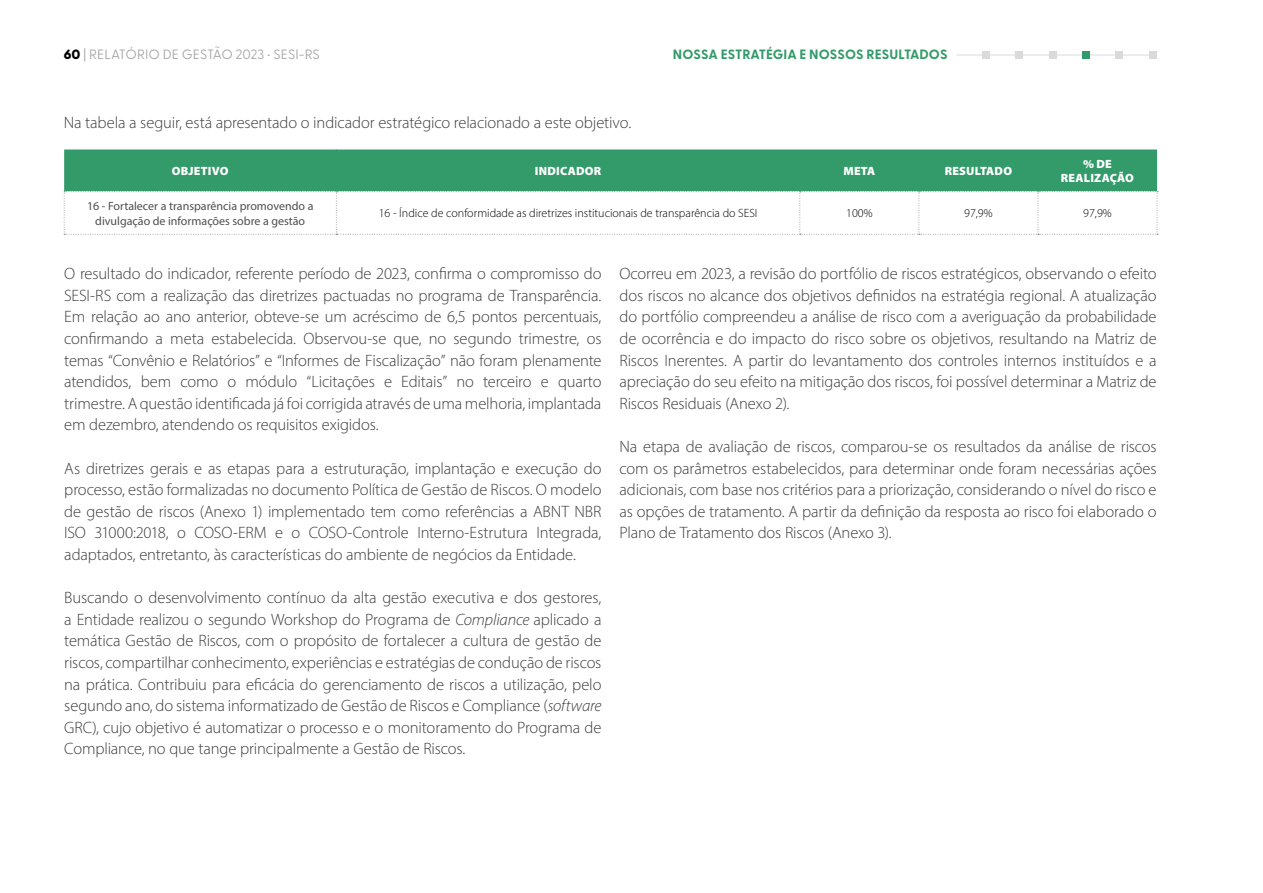
<style>
.page{position:relative;width:1263px;height:893px;background:#fff}
.page>*{position:absolute;margin:0;border:0;box-sizing:border-box;transform-origin:0 0}
.t1{font:300 16.5px/21.6px "Myriad Pro";letter-spacing:-.005em;color:#3c3c3b;text-align:justify}
.t2{font:13.5px "Greycliff CF";letter-spacing:.01em;color:#a8a8a7}
.t3{font:700 13.5px "Greycliff CF";letter-spacing:.01em;color:#339a6a}
.t4{font:300 12px "Myriad Pro";color:#000}
.t5{font:12px/14.4px "Myriad Pro";color:#4f4f4f;text-align:center}
.t6{font:900 12px/14.4px "Myriad Pro";letter-spacing:.02em;color:#fff;text-align:center}
.s1{font-weight:800;color:#000}
.s2{font-style:italic}
</style>
<div class="page">
<hr style="left:956px;top:55px;width:197px;height:1px;background:#dadada">
<div style="left:1015px;top:51px;width:8px;height:8px;background:#dadada"></div>
<div style="left:1048px;top:51px;width:8px;height:8px;background:#dadada"></div>
<div style="left:982px;top:51px;width:8px;height:8px;background:#dadada"></div>
<div style="left:1082px;top:51px;width:8px;height:8px;background:#339a6a"></div>
<div style="left:1115px;top:51px;width:8px;height:8px;background:#dadada"></div>
<div style="left:1149px;top:51px;width:8px;height:8px;background:#dadada"></div>
<div style="left:64px;top:150px;width:1093px;height:41px;background:#339a6a"></div>
<hr style="left:336px;top:149px;width:1px;height:42px;background:#339a6a">
<svg style="left:64px;top:191px;width:1094px;height:44px"></svg>
<p class="t2" style="left:64px;top:44px;width:257px"><span class="s1">60</span> | RELATÓRIO DE GESTÃO 2023 • SESI-RS</p>
<p class="t3" style="left:673px;top:44px;width:276px">NOSSA ESTRATÉGIA E NOSSOS RESULTADOS</p>
<p class="t1" style="left:64px;top:111px;width:569px">Na tabela a seguir, está apresentado o indicador estratégico relacionado a este objetivo.</p>
<p class="t6" style="left:172px;top:163px;width:58px">OBJETIVO</p>
<p class="t6" style="left:535px;top:163px;width:68px">INDICADOR</p>
<p class="t6" style="left:843px;top:163px;width:33px">META</p>
<p class="t6" style="left:945px;top:163px;width:69px">RESULTADO</p>
<p class="t6" style="left:1061px;top:156px;width:75px">% DE<br>REALIZAÇÃO</p>
<p class="t5" style="left:87px;top:199px;width:228px">16 - Fortalecer a transparência promovendo a divulgação de informações sobre a gestão</p>
<p class="t4" style="left:379px;top:206px;width:380px">16 - Índice de conformidade as diretrizes institucionais de transparência do SESI</p>
<p class="t4" style="left:846px;top:206px;width:28px">100%</p>
<p class="t4" style="left:964px;top:206px;width:30px">97,9%</p>
<p class="t4" style="left:1083px;top:206px;width:30px">97,9%</p>
<p class="t1" style="left:64px;top:263px;width:539px">O resultado do indicador, referente período de 2023, confirma o compromisso do SESI-RS com a realização das diretrizes pactuadas no programa de Transparência.<br>Em relação ao ano anterior, obteve-se um acréscimo de 6,5 pontos percentuais, confirmando a meta estabelecida. Observou-se que, no segundo trimestre, os temas “Convênio e Relatórios” e “Informes de Fiscalização” não foram plenamente atendidos, bem como o módulo “Licitações e Editais” no terceiro e quarto trimestre. A questão identificada já foi corrigida através de uma melhoria, implantada em dezembro, atendendo os requisitos exigidos.</p>
<p class="t1" style="left:64px;top:457px;width:539px">As diretrizes gerais e as etapas para a estruturação, implantação e execução do processo, estão formalizadas no documento Política de Gestão de Riscos. O modelo de gestão de riscos (Anexo 1) implementado tem como referências a ABNT NBR ISO 31000:2018, o COSO-ERM e o COSO-Controle Interno-Estrutura Integrada, adaptados, entretanto, às características do ambiente de negócios da Entidade.</p>
<p class="t1" style="left:64px;top:587px;width:539px">Buscando o desenvolvimento contínuo da alta gestão executiva e dos gestores, a Entidade realizou o segundo Workshop do Programa de <span class="s2">Compliance</span> aplicado a temática Gestão de Riscos, com o propósito de fortalecer a cultura de gestão de riscos, compartilhar conhecimento, experiências e estratégias de condução de riscos na prática. Contribuiu para eficácia do gerenciamento de riscos a utilização, pelo segundo ano, do sistema informatizado de Gestão de Riscos e Compliance (<span class="s2">software </span>GRC), cujo objetivo é automatizar o processo e o monitoramento do Programa de Compliance, no que tange principalmente a Gestão de Riscos.</p>
<p class="t1" style="left:619px;top:263px;width:539px">Ocorreu em 2023, a revisão do portfólio de riscos estratégicos, observando o efeito dos riscos no alcance dos objetivos definidos na estratégia regional. A atualização do portfólio compreendeu a análise de risco com a averiguação da probabilidade de ocorrência e do impacto do risco sobre os objetivos, resultando na Matriz de Riscos Inerentes. A partir do levantamento dos controles internos instituídos e a apreciação do seu efeito na mitigação dos riscos, foi possível determinar a Matriz de Riscos Residuais (Anexo 2).</p>
<p class="t1" style="left:619px;top:435px;width:539px">Na etapa de avaliação de riscos, comparou-se os resultados da análise de riscos com os parâmetros estabelecidos, para determinar onde foram necessárias ações adicionais, com base nos critérios para a priorização, considerando o nível do risco e as opções de tratamento. A partir da definição da resposta ao risco foi elaborado o Plano de Tratamento dos Riscos (Anexo 3).</p>
</div>
